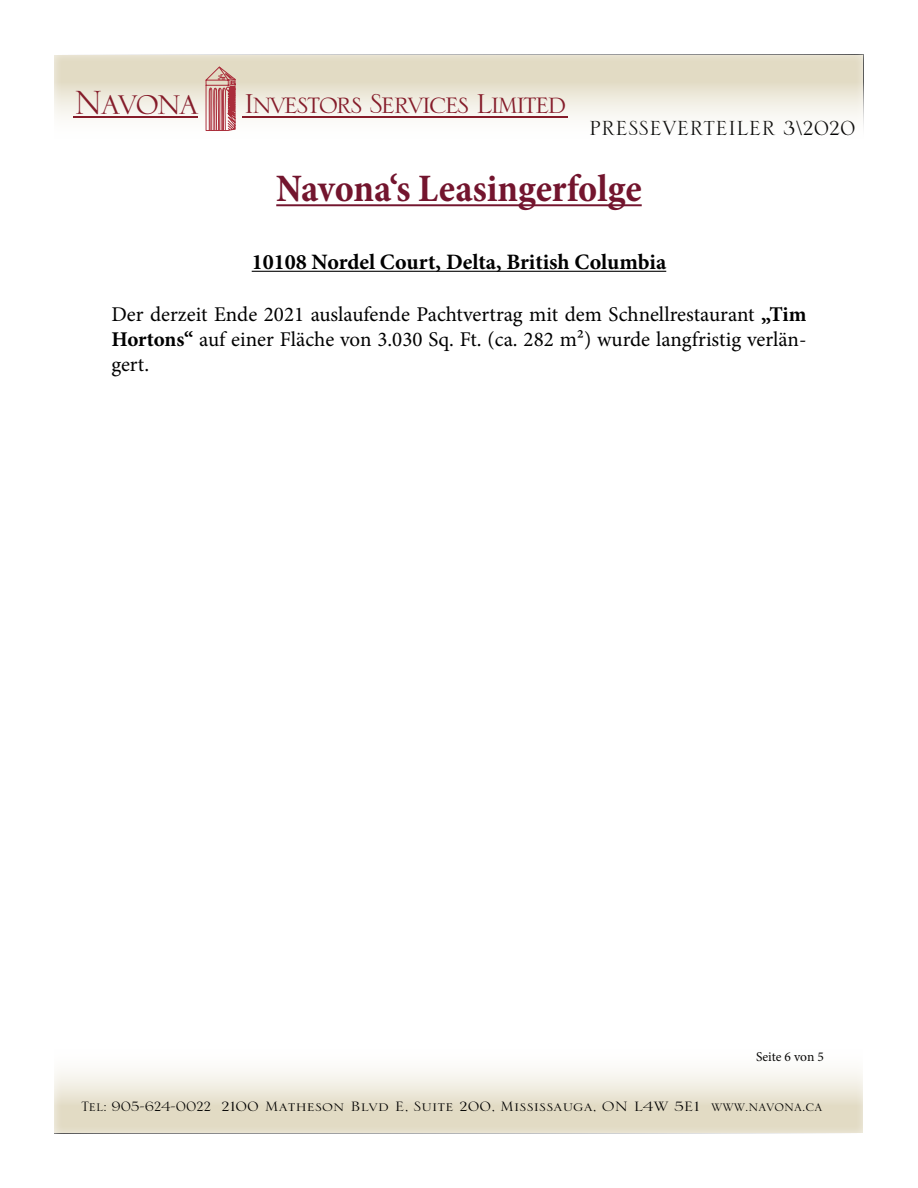
<style>
.page{position:relative;width:918px;height:1188px;background:#fff}
.page>*{position:absolute;margin:0;border:0;box-sizing:border-box;transform-origin:0 0}
.t1{font:700 condensed 39.3px "Minion Pro";letter-spacing:-.005em;color:#73152e}
.t2{font:36.15px "Serlio LT Std";letter-spacing:-.06em;color:#851c2a}
.t3{font:27px "Serlio LT Std";color:#000}
.t4{font:700 22.05px "Minion Pro";color:#000}
.t5{font:21px/25.2px "Minion Pro";color:#000;text-align:justify}
.t6{font:18px "Serlio LT Std";color:#000}
.t7{font:13.5px "Minion Pro";letter-spacing:-.005em;color:#000}
.s1{font-size:44.25px}
.s2{font-weight:700}
</style>
<div class="page">
<div style="left:41px;top:50px;width:835px;height:94px;background:#fff;opacity:.75"></div>
<hr style="left:73px;top:116px;width:125px;height:2px;background:#851c2a">
<hr style="left:242px;top:116px;width:326px;height:2px;background:#851c2a">
<svg style="left:206px;top:67px;width:29px;height:64px;background:#ca8888"></svg>
<div style="left:42px;top:1044px;width:835px;height:94px;background:#fff;opacity:.75"></div>
<hr style="left:276px;top:204px;width:366px;height:2px;background:#73152e">
<hr style="left:252px;top:271px;width:414px;height:1px;background:#000">
<h2 class="t2" style="left:74px;top:86px;width:494px"><span class="s1">Navona</span> Investors Services Limited</h2>
<p class="t3" style="left:589px;top:115px;width:268px">PRESSEVERTEILER 3\2020</p>
<h1 class="t1" style="left:276px;top:162px;width:367px">Navona‘s Leasingerfolge</h1>
<p class="t4" style="left:252px;top:247px;width:416px">10108 Nordel Court, Delta, British Columbia</p>
<p class="t5" style="left:111px;top:301px;width:697px">Der derzeit Ende 2021 auslaufende Pachtvertrag mit dem Schnellrestaurant <span class="s2">„Tim Hortons“</span> auf einer Fläche von 3.030 Sq. Ft. (ca. 282 m²) wurde langfristig verlän&shy;gert.</p>
<p class="t7" style="left:756px;top:1048px;width:69px">Seite 6 von 5</p>
<p class="t6" style="left:81px;top:1098px;width:743px">Tel: 905-624-0022 2100 Matheson Blvd E, Suite 200, Mississauga, ON L4W 5E1 www.navona.ca</p>
</div>
